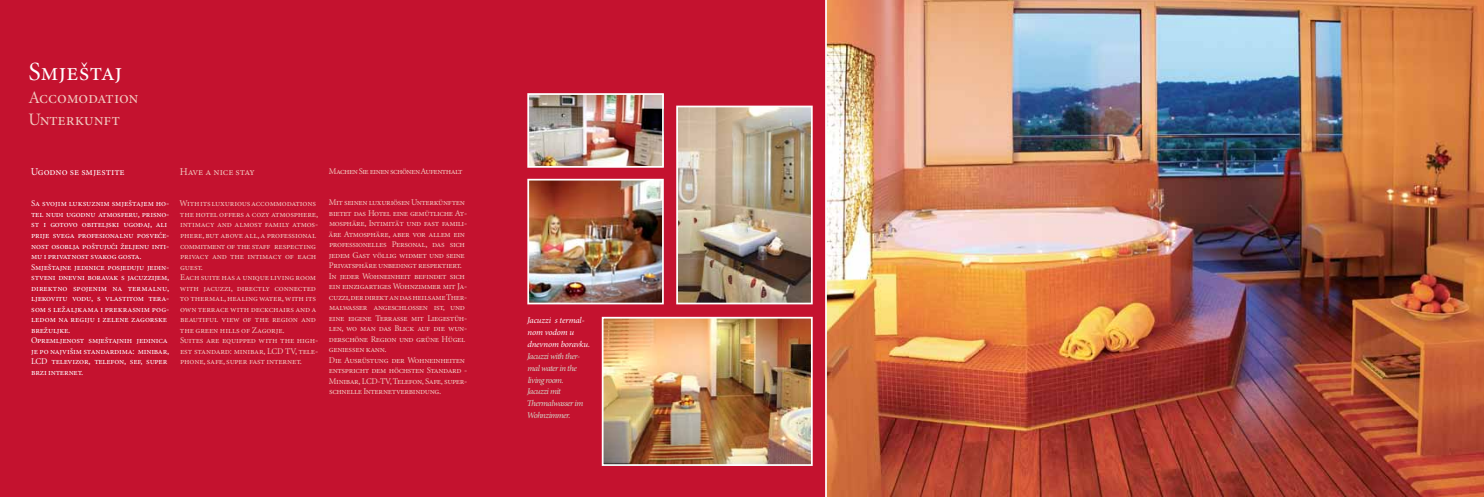
<style>
.page{position:relative;width:1484px;height:497px;background:#fff}
.page>*{position:absolute;margin:0;border:0;box-sizing:border-box;transform-origin:0 0}
.t1{font:26.25px "Minion MM SC 367 585 30";letter-spacing:-.02em;color:#fff}
.t2{font:17.5px/22.3px "Minion MM SC 367 585 20";letter-spacing:-.015em;color:#f1cac0}
.t3{font:10.5px "Minion MM SC 367 585 12";letter-spacing:-.005em;color:#fff}
.t4{font:10.5px "Minion MM SC 367 585 12";letter-spacing:-.01em;color:#f1cac0}
.t5{font:8.75px/10.5px "Minion MM SC 367 585 10";letter-spacing:-.04em;color:#f1cac0}
.t6{font:8.75px/10.5px "Minion MM SC 367 585 10";letter-spacing:-.02em;color:#fff}
.t7{font:8.75px/10.5px "Minion MM SC 367 585 10";letter-spacing:-.02em;color:#f1cac0}
.t8{font:italic 8.75px/11.8px "Minion Pro";letter-spacing:-.055em;color:#d4d6c8}
.t9{font:italic 8.75px/11.8px "Minion Pro";letter-spacing:-.015em;color:#fff}
.t10{font:8.75px "Minion MM SC 367 585 10";letter-spacing:-.065em;color:#f1cac0}
</style>
<div class="page">
<div style="left:0;top:0;width:491px;height:496px;background:#c4122f"></div>
<div style="left:487px;top:0;width:503px;height:496px;background:#c4122f"></div>
<img style="left:679px;top:108px;width:130px;height:193px">
<img style="left:530px;top:181px;width:130px;height:120px">
<img style="left:826px;top:0;width:657px;height:496px">
<div style="left:676px;top:105px;width:136px;height:199px;border:2px solid #fff"></div>
<div style="left:527px;top:178px;width:136px;height:126px;border:2px solid #fff"></div>
<img style="left:604px;top:319px;width:205px;height:143px">
<div style="left:601px;top:316px;width:211px;height:149px;border:2px solid #fff"></div>
<hr style="left:825px;top:0;width:1px;height:496px;background:#fff">
<img style="left:530px;top:96px;width:130px;height:68px">
<div style="left:527px;top:93px;width:136px;height:74px;border:2px solid #fff"></div>
<h1 class="t1" style="left:28px;top:58px;width:96px">Smještaj</h1>
<h2 class="t2" style="left:28px;top:86px;width:112px">Accomodation<br>Unterkunft</h2>
<p class="t3" style="left:31px;top:166px;width:95px">Ugodno se smjestite</p>
<p class="t6" style="left:31px;top:198px;width:140px">Sa svojim luksuznim smještajem ho&shy;tel nudi ugodnu atmosferu, prisno&shy;st i gotovo obiteljski ugoðaj, ali prije svega profesionalnu posve´ce&shy;nost osoblja poštuju´ci željenu inti&shy;mu i privatnost svakog gosta.<br>Smještajne jedinice posjeduju jedin&shy;stveni dnevni boravak s jacuzzijem, direktno spojenim na termalnu, ljekovitu vodu, s vlastitom tera&shy;som s ležaljkama i prekrasnim pog&shy;ledom na regiju i zelene zagorske brežuljke.<br>Opremljenost smještajnih jedinica je po najvišim standardima: minibar,<br>LCD televizor, telefon, sef, super brzi internet.</p>
<p class="t4" style="left:180px;top:166px;width:77px">Have a nice stay</p>
<p class="t7" style="left:180px;top:198px;width:140px">With its luxurious accommodations the hotel offers a cozy atmosphere, intimacy and almost family atmos&shy;phere, but above all, a professional commitment of the staff respecting privacy and the intimacy of each guest.<br>Each suite has a unique living room with jacuzzi, directly connected to thermal, healing water, with its own terrace with deckchairs and a beautiful view of the region and the green hills of Zagorje.<br>Suites are equipped with the high&shy;est standard: minibar, LCD TV, tele&shy;phone, safe, super fast internet.</p>
<p class="t10" style="left:329px;top:166px;width:135px">Machen Sie einen schönen Aufenthalt</p>
<p class="t5" style="left:328px;top:197px;width:140px">Mit seinen luxuriösen Unterkünften bietet das Hotel eine gemütliche At&shy;mosphäre, Intimität und fast famili&shy;äre Atmosphäre, aber vor allem ein professionelles Personal, das sich jedem Gast völlig widmet und seine Privatsphäre unbedingt respektiert.<br>In jeder Wohneinheit befindet sich ein einzigartiges Wohnzimmer mit Ja&shy;cuzzi,der direkt an das heilsame Ther&shy;malwasser angeschlossen ist, und eine eigene Terrasse mit Liegestüh&shy;len, wo man das Blick auf die wun&shy;derschöne Region und grüne Hügel genießen kann.<br>Die Ausrüstung der Wohneinheiten entspricht dem höchsten Standard - Minibar, LCD-TV, Telefon, Safe, super&shy;schnelle Internetverbindung.</p>
<p class="t9" style="left:527px;top:314px;width:64px">Jacuzzi s termal&shy;nom vodom u dnevnom boravku.</p>
<p class="t8" style="left:526px;top:350px;width:58px">Jacuzzi with ther&shy;mal water in the living room.<br>Jacuzzi mit<br>Thermalwasser im<br>Wohnzimmer.</p>
</div>
